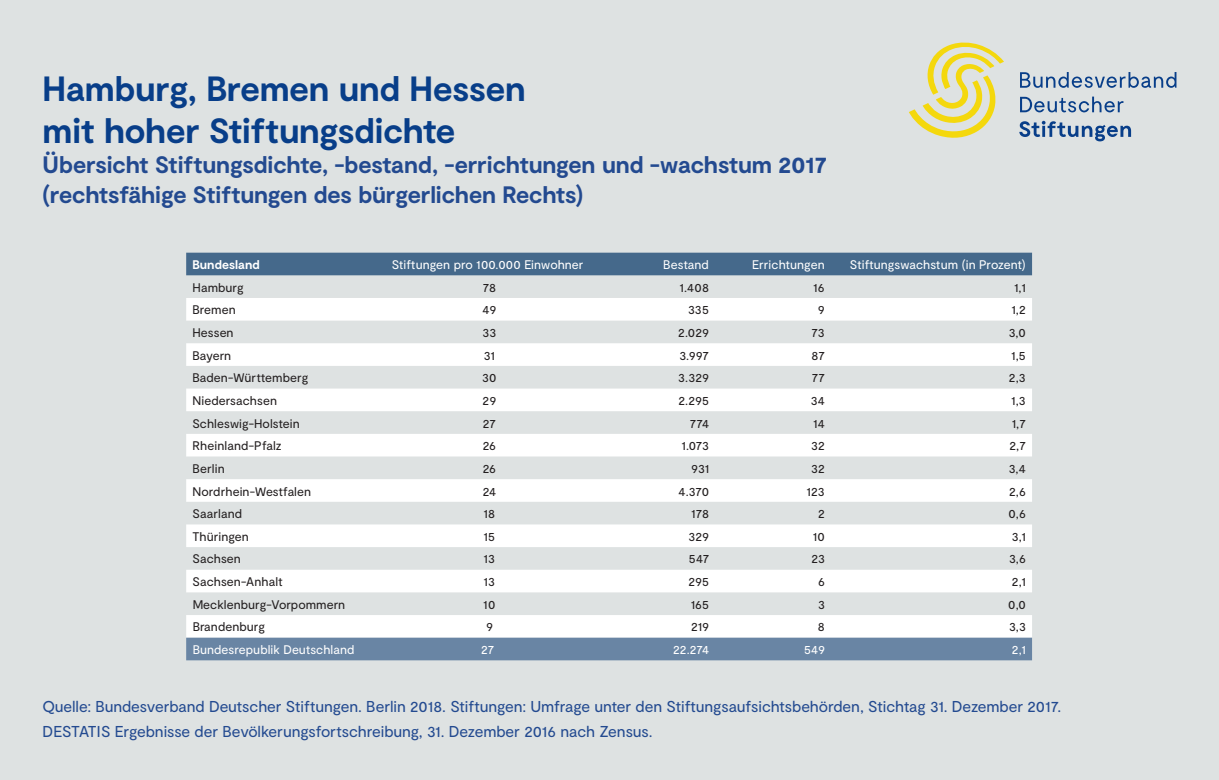
<style>
.page{position:relative;width:1219px;height:780px;background:#dee2e2}
.page>*{position:absolute;margin:0;border:0;box-sizing:border-box;transform-origin:0 0}
.t1{font:700 35px/42px "Moderat";letter-spacing:-.005em;color:#083e89}
.t2{font:700 23.75px/30px "Moderat";letter-spacing:-.005em;color:#234a90}
.t3{font:15.75px/25px "Moderat";letter-spacing:-.005em;color:#234a90}
.t4{font:12.5px "Moderat";letter-spacing:.005em;color:#231f20}
.t5{font:12.5px "Moderat";letter-spacing:.005em;color:#fff}
.t6{font:700 12.5px "Moderat";letter-spacing:.005em;color:#fff}
</style>
<div class="page">
<div style="left:186px;top:253px;width:846px;height:22px;background:#45698b"></div>
<svg style="left:186px;top:298px;width:846px;height:339px;fill:#fff"></svg>
<div style="left:186px;top:637px;width:846px;height:23px;background:#6985a4"></div>
<svg style="left:1020px;top:72px;width:156px;height:16px"></svg>
<svg style="left:1020px;top:97px;width:103px;height:15px"></svg>
<svg style="left:1019px;top:121px;width:112px;height:20px"></svg>
<svg style="left:909px;top:42px;width:95px;height:96px"></svg>
<h1 class="t1" style="left:43px;top:69px;width:485px">Hamburg, Bremen und Hessen mit hoher Stiftungsdichte</h1>
<h2 class="t2" style="left:43px;top:150px;width:786px">Übersicht Stiftungsdichte, -bestand, -errichtungen und -wachstum 2017 (rechtsfähige Stiftungen des bürgerlichen Rechts)</h2>
<p class="t6" style="left:192px;top:257px;width:69px">Bundesland</p>
<p class="t5" style="left:392px;top:257px;width:193px">Stiftungen pro 100.000 Einwohner</p>
<p class="t5" style="left:663px;top:257px;width:47px">Bestand</p>
<p class="t5" style="left:752px;top:257px;width:74px">Errichtungen</p>
<p class="t5" style="left:850px;top:257px;width:177px">Stiftungswachstum (in Prozent)</p>
<p class="t4" style="left:192px;top:279px;width:53px">Hamburg</p>
<p class="t4" style="left:483px;top:279px;width:15px">78</p>
<p class="t4" style="left:680px;top:279px;width:31px">1.408</p>
<p class="t4" style="left:814px;top:279px;width:13px">16</p>
<p class="t4" style="left:1014px;top:279px;width:13px">1,1</p>
<p class="t4" style="left:193px;top:302px;width:45px">Bremen</p>
<p class="t4" style="left:483px;top:302px;width:15px">49</p>
<p class="t4" style="left:688px;top:302px;width:22px">335</p>
<p class="t4" style="left:818px;top:302px;width:8px">9</p>
<p class="t4" style="left:1012px;top:302px;width:16px">1,2</p>
<p class="t4" style="left:193px;top:325px;width:43px">Hessen</p>
<p class="t4" style="left:482px;top:325px;width:15px">33</p>
<p class="t4" style="left:678px;top:325px;width:32px">2.029</p>
<p class="t4" style="left:812px;top:325px;width:15px">73</p>
<p class="t4" style="left:1009px;top:325px;width:18px">3,0</p>
<p class="t4" style="left:193px;top:347px;width:40px">Bayern</p>
<p class="t4" style="left:484px;top:347px;width:12px">31</p>
<p class="t4" style="left:679px;top:347px;width:31px">3.997</p>
<p class="t4" style="left:812px;top:347px;width:15px">87</p>
<p class="t4" style="left:1011px;top:347px;width:16px">1,5</p>
<p class="t4" style="left:193px;top:370px;width:117px">Baden-Württemberg</p>
<p class="t4" style="left:482px;top:370px;width:16px">30</p>
<p class="t4" style="left:678px;top:370px;width:32px">3.329</p>
<p class="t4" style="left:812px;top:370px;width:14px">77</p>
<p class="t4" style="left:1009px;top:370px;width:18px">2,3</p>
<p class="t4" style="left:193px;top:393px;width:86px">Niedersachsen</p>
<p class="t4" style="left:483px;top:393px;width:15px">29</p>
<p class="t4" style="left:678px;top:393px;width:32px">2.295</p>
<p class="t4" style="left:811px;top:393px;width:16px">34</p>
<p class="t4" style="left:1012px;top:393px;width:16px">1,3</p>
<p class="t4" style="left:193px;top:415px;width:109px">Schleswig-Holstein</p>
<p class="t4" style="left:483px;top:415px;width:15px">27</p>
<p class="t4" style="left:690px;top:415px;width:21px">774</p>
<p class="t4" style="left:814px;top:415px;width:13px">14</p>
<p class="t4" style="left:1012px;top:415px;width:15px">1,7</p>
<p class="t4" style="left:193px;top:438px;width:91px">Rheinland-Pfalz</p>
<p class="t4" style="left:483px;top:438px;width:15px">26</p>
<p class="t4" style="left:682px;top:438px;width:29px">1.073</p>
<p class="t4" style="left:811px;top:438px;width:15px">32</p>
<p class="t4" style="left:1009px;top:438px;width:18px">2,7</p>
<p class="t4" style="left:193px;top:460px;width:34px">Berlin</p>
<p class="t4" style="left:483px;top:460px;width:15px">26</p>
<p class="t4" style="left:691px;top:460px;width:19px">931</p>
<p class="t4" style="left:811px;top:460px;width:15px">32</p>
<p class="t4" style="left:1009px;top:460px;width:18px">3,4</p>
<p class="t4" style="left:193px;top:483px;width:120px">Nordrhein-Westfalen</p>
<p class="t4" style="left:483px;top:483px;width:15px">24</p>
<p class="t4" style="left:679px;top:483px;width:32px">4.370</p>
<p class="t4" style="left:807px;top:483px;width:19px">123</p>
<p class="t4" style="left:1009px;top:483px;width:18px">2,6</p>
<p class="t4" style="left:193px;top:506px;width:51px">Saarland</p>
<p class="t4" style="left:484px;top:506px;width:13px">18</p>
<p class="t4" style="left:691px;top:506px;width:19px">178</p>
<p class="t4" style="left:818px;top:506px;width:8px">2</p>
<p class="t4" style="left:1008px;top:506px;width:19px">0,6</p>
<p class="t4" style="left:193px;top:528px;width:58px">Thüringen</p>
<p class="t4" style="left:484px;top:528px;width:13px">15</p>
<p class="t4" style="left:688px;top:528px;width:22px">329</p>
<p class="t4" style="left:813px;top:528px;width:13px">10</p>
<p class="t4" style="left:1012px;top:528px;width:15px">3,1</p>
<p class="t4" style="left:193px;top:551px;width:50px">Sachsen</p>
<p class="t4" style="left:484px;top:551px;width:13px">13</p>
<p class="t4" style="left:689px;top:551px;width:22px">547</p>
<p class="t4" style="left:811px;top:551px;width:15px">23</p>
<p class="t4" style="left:1009px;top:551px;width:18px">3,6</p>
<p class="t4" style="left:193px;top:574px;width:92px">Sachsen-Anhalt</p>
<p class="t4" style="left:484px;top:574px;width:13px">13</p>
<p class="t4" style="left:688px;top:574px;width:22px">295</p>
<p class="t4" style="left:818px;top:574px;width:8px">6</p>
<p class="t4" style="left:1012px;top:574px;width:16px">2,1</p>
<p class="t4" style="left:193px;top:596px;width:154px">Mecklenburg-Vorpommern</p>
<p class="t4" style="left:484px;top:596px;width:13px">10</p>
<p class="t4" style="left:691px;top:596px;width:20px">165</p>
<p class="t4" style="left:818px;top:596px;width:8px">3</p>
<p class="t4" style="left:1008px;top:596px;width:19px">0,0</p>
<p class="t4" style="left:193px;top:619px;width:74px">Brandenburg</p>
<p class="t4" style="left:486px;top:619px;width:8px">9</p>
<p class="t4" style="left:691px;top:619px;width:19px">219</p>
<p class="t4" style="left:818px;top:619px;width:8px">8</p>
<p class="t4" style="left:1009px;top:619px;width:18px">3,3</p>
<p class="t5" style="left:193px;top:642px;width:163px">Bundesrepublik Deutschland</p>
<p class="t5" style="left:481px;top:642px;width:15px">27</p>
<p class="t5" style="left:673px;top:642px;width:38px">22.274</p>
<p class="t5" style="left:804px;top:642px;width:22px">549</p>
<p class="t5" style="left:1012px;top:642px;width:16px">2,1</p>
<p class="t3" style="left:43px;top:694px;width:1020px">Quelle: Bundesverband Deutscher Stiftungen. Berlin 2018. Stiftungen: Umfrage unter den Stiftungsaufsichtsbehörden, Stichtag 31. Dezember 2017.<br>DESTATIS Ergebnisse der Bevölkerungsfortschreibung, 31. Dezember 2016 nach Zensus.</p>
</div>
